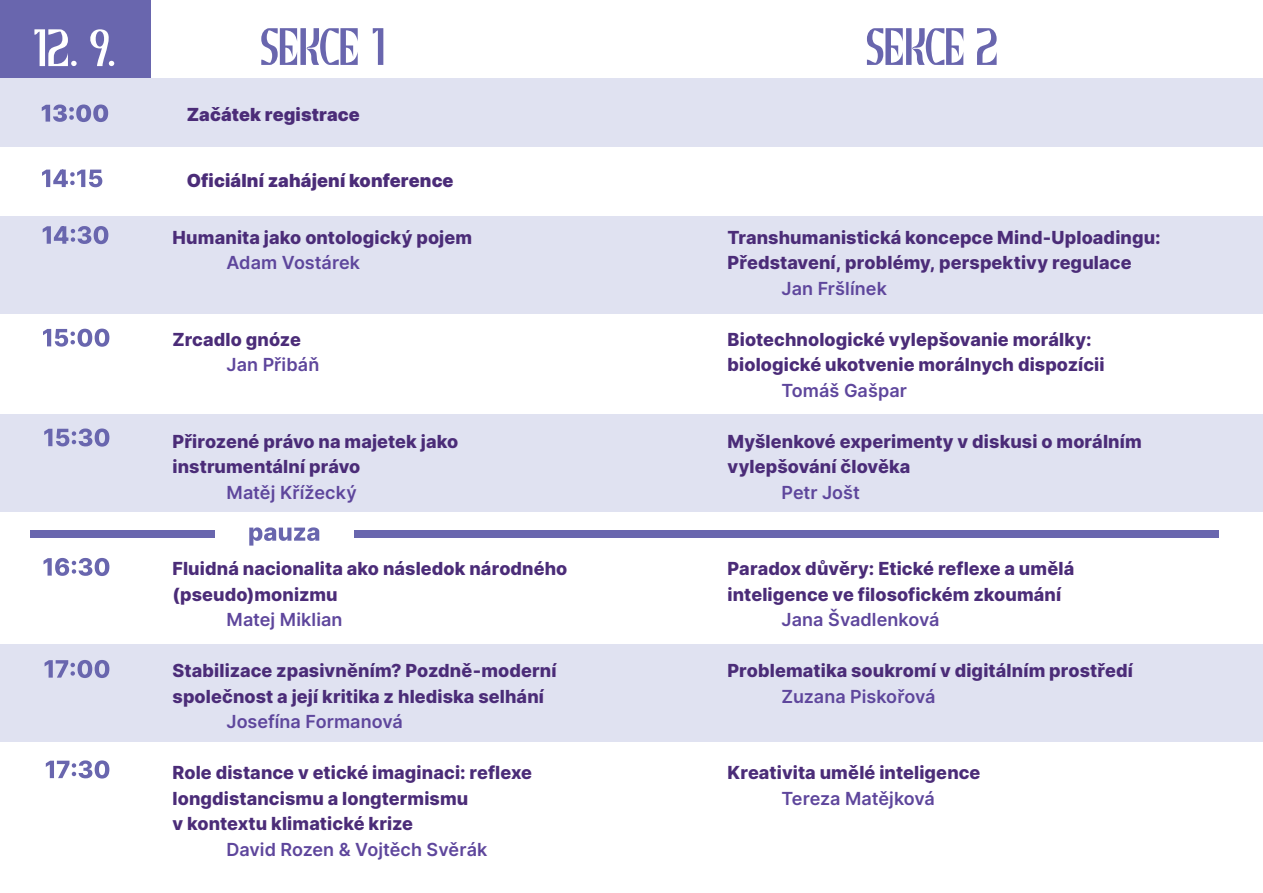
<style>
.page{position:relative;width:1263px;height:893px;background:#fff}
.page>*{position:absolute;margin:0;border:0;box-sizing:border-box;transform-origin:0 0}
.t1{font:52.5px "Aviak";letter-spacing:-.005em;color:#6966ae}
.t2{font:52.5px "Aviak";color:#fff}
.t3{font:800 18px/25.5px "Inter";letter-spacing:.005em;color:#4b2c78}
.t4{font:600 18px "Inter";letter-spacing:.005em;color:#5e469c}
.t5{font:900 18px "Inter";letter-spacing:.005em;color:#4b2c78}
</style>
<div class="page">
<div style="left:0;top:0;width:150px;height:78px;background:#6966ae"></div>
<div style="left:0;top:216px;width:1263px;height:98px;background:#e0e2f1"></div>
<div style="left:0;top:78px;width:1263px;height:68px;background:#e0e2f1"></div>
<div style="left:0;top:414px;width:1263px;height:97px;background:#e0e2f1"></div>
<div style="left:0;top:644px;width:1263px;height:97px;background:#e0e2f1"></div>
<svg style="left:43px;top:226px;width:65px;height:18px"></svg>
<svg style="left:43px;top:329px;width:66px;height:18px"></svg>
<svg style="left:44px;top:428px;width:65px;height:19px"></svg>
<svg style="left:44px;top:558px;width:65px;height:18px"></svg>
<svg style="left:45px;top:660px;width:64px;height:18px"></svg>
<svg style="left:46px;top:760px;width:63px;height:18px"></svg>
<svg style="left:249px;top:527px;width:70px;height:19px"></svg>
<div style="left:30px;top:530px;width:184px;height:8px;background:#6966ae"></div>
<div style="left:354px;top:530px;width:864px;height:8px;background:#6966ae"></div>
<svg style="left:42px;top:170px;width:60px;height:17px"></svg>
<svg style="left:42px;top:105px;width:66px;height:17px"></svg>
<h1 class="t2" style="left:32px;top:18px;width:85px">12. 9.</h1>
<h1 class="t1" style="left:261px;top:17px;width:126px">SEKCE 1</h1>
<h1 class="t1" style="left:866px;top:17px;width:133px">SEKCE 2</h1>
<p class="t5" style="left:187px;top:101px;width:174px">Začátek registrace</p>
<p class="t5" style="left:187px;top:167px;width:268px">Oficiální zahájení konference</p>
<p class="t3" style="left:172px;top:224px;width:301px">Humanita jako ontologický pojem</p>
<p class="t4" style="left:226px;top:249px;width:135px">Adam Vostárek</p>
<p class="t3" style="left:172px;top:326px;width:130px">Zrcadlo gnóze</p>
<p class="t4" style="left:226px;top:351px;width:94px">Jan Přibáň</p>
<p class="t3" style="left:172px;top:428px;width:287px">Přirozené právo na majetek jako instrumentální právo</p>
<p class="t4" style="left:226px;top:479px;width:132px">Matěj Křížecký</p>
<p class="t3" style="left:172px;top:555px;width:396px">Fluidná nacionalita ako následok národného (pseudo)monizmu</p>
<p class="t4" style="left:226px;top:606px;width:118px">Matej Miklian</p>
<p class="t3" style="left:172px;top:657px;width:385px">Stabilizace zpasivněním? Pozdně-moderní společnost a její kritika z hlediska selhání</p>
<p class="t4" style="left:226px;top:708px;width:178px">Josefína Formanová</p>
<p class="t3" style="left:172px;top:759px;width:361px">Role distance v etické imaginaci: reflexe longdistancismu a longtermismu<br>v kontextu klimatické krize</p>
<p class="t4" style="left:226px;top:836px;width:262px">David Rozen &amp; Vojtěch Svěrák</p>
<p class="t3" style="left:727px;top:224px;width:435px">Transhumanistická koncepce Mind-Uploadingu:<br>Představení, problémy, perspektivy regulace</p>
<p class="t4" style="left:781px;top:275px;width:107px">Jan Fršlínek</p>
<p class="t3" style="left:727px;top:326px;width:379px">Biotechnologické vylepšovanie morálky: biologické ukotvenie morálnych dispozícii</p>
<p class="t4" style="left:781px;top:377px;width:127px">Tomáš Gašpar</p>
<p class="t3" style="left:727px;top:428px;width:416px">Myšlenkové experimenty v diskusi o morálním vylepšování člověka</p>
<p class="t4" style="left:781px;top:479px;width:80px">Petr Jošt</p>
<p class="t3" style="left:727px;top:555px;width:348px">Paradox důvěry: Etické reflexe a umělá inteligence ve filosofickém zkoumání</p>
<p class="t4" style="left:781px;top:606px;width:159px">Jana Švadlenková</p>
<p class="t3" style="left:727px;top:657px;width:407px">Problematika soukromí v digitálním prostředí</p>
<p class="t4" style="left:781px;top:683px;width:155px">Zuzana Piskořová</p>
<p class="t3" style="left:727px;top:759px;width:254px">Kreativita umělé inteligence</p>
<p class="t4" style="left:781px;top:785px;width:155px">Tereza Matějková</p>
</div>
